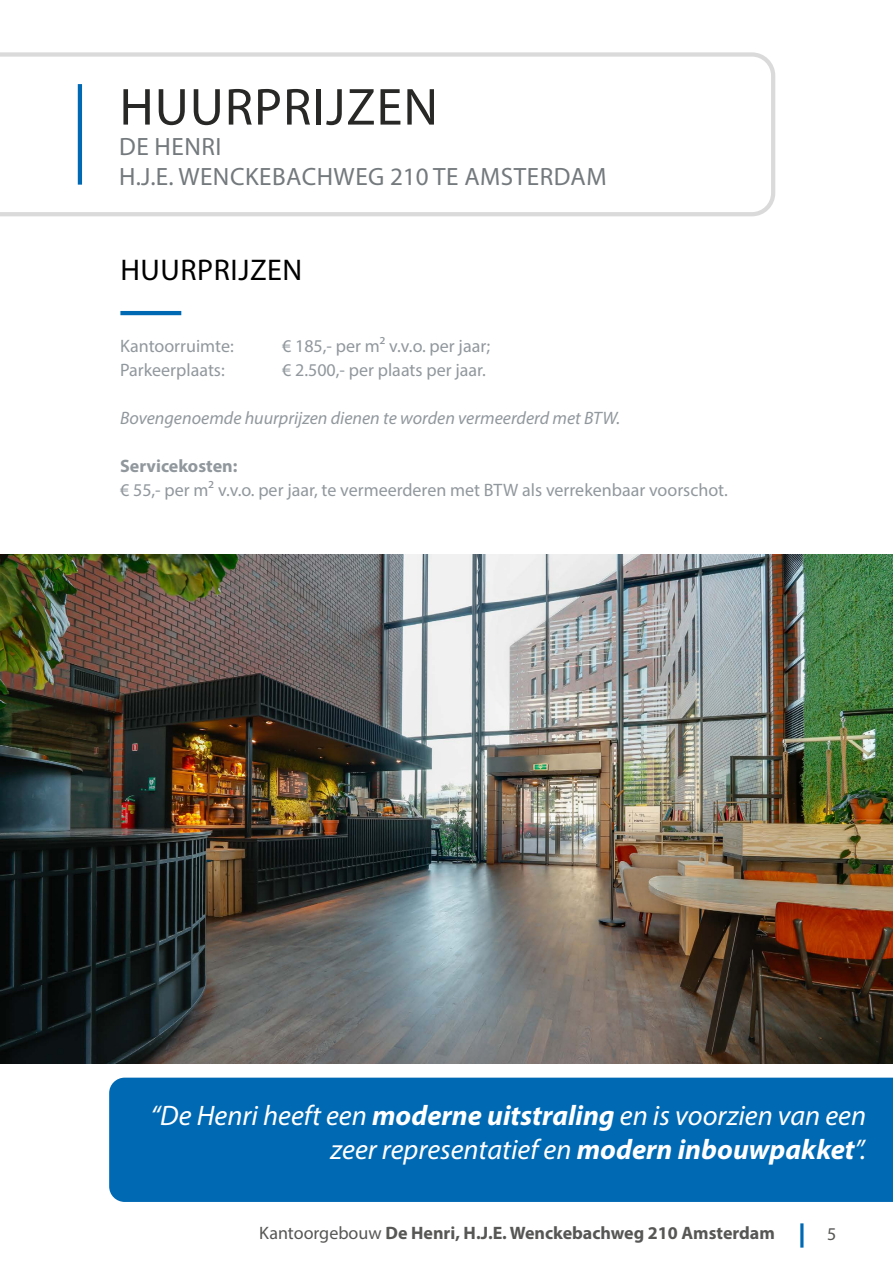
<style>
.page{position:relative;width:893px;height:1263px;background:#fff}
.page>*{position:absolute;margin:0;border:0;box-sizing:border-box;transform-origin:0 0}
.t1{font:52.5px "Myriad Pro";letter-spacing:.02em;color:#282827}
.t2{font:30px "Myriad Pro";letter-spacing:.02em;color:#000}
.t3{font:italic 28.35px/33.9px "Myriad Pro";color:#fff;text-align:right}
.t4{font:25.05px/30.2px "Myriad Pro";letter-spacing:.02em;color:#73797c}
.t5{font:18px "Myriad Pro";color:#91989d}
.t6{font:italic 18px "Myriad Pro";color:#91989d}
.t7{font:700 18px "Myriad Pro";color:#575756}
.t8{font:700 18px "Myriad Pro";color:#91989d}
.t9{font:18px "Myriad Pro";color:#575756}
.s1{font-weight:700}
.s2{font-weight:400}
</style>
<div class="page">
<hr style="left:800px;top:1223px;width:3px;height:24px;background:#0069b4">
<svg style="left:0;top:52px;width:775px;height:164px"></svg>
<hr style="left:78px;top:84px;width:4px;height:101px;background:#0069b4">
<hr style="left:120px;top:311px;width:61px;height:4px;background:#0069b4">
<div style="left:109px;top:1078px;width:784px;height:124px;background:#0069b4"></div>
<img style="left:0;top:555px;width:893px;height:508px">
<h1 class="t1" style="left:119px;top:75px;width:320px">HUURPRIJZEN</h1>
<h3 class="t4" style="left:119px;top:131px;width:489px">DE HENRI<br>H.J.E. WENCKEBACHWEG 210 TE AMSTERDAM</h3>
<h2 class="t2" style="left:120px;top:251px;width:183px">HUURPRIJZEN</h2>
<p class="t5" style="left:120px;top:335px;width:115px">Kantoorruimte:</p>
<p class="t5" style="left:282px;top:335px;width:210px">€ 185,- per m² v.v.o. per jaar;</p>
<p class="t5" style="left:120px;top:359px;width:106px">Parkeerplaats:</p>
<p class="t5" style="left:282px;top:359px;width:205px">€ 2.500,- per plaats per jaar.</p>
<p class="t6" style="left:120px;top:407px;width:502px">Bovengenoemde huurprijzen dienen te worden vermeerderd met BTW.</p>
<p class="t8" style="left:120px;top:454px;width:119px">Servicekosten:</p>
<p class="t5" style="left:120px;top:479px;width:609px">€ 55,- per m² v.v.o. per jaar, te vermeerderen met BTW als verrekenbaar voorschot.</p>
<h3 class="t3" style="left:151px;top:1098px;width:717px">“De Henri heeft een <span class="s1">moderne uitstraling</span> en is voorzien van een zeer representatief en <span class="s1">modern inbouwpakket</span>”.</h3>
<p class="t7" style="left:259px;top:1221px;width:517px"><span class="s2">Kantoorgebouw</span> De Henri, H.J.E. Wenckebachweg 210 Amsterdam</p>
<p class="t9" style="left:827px;top:1222px;width:11px">5</p>
</div>
